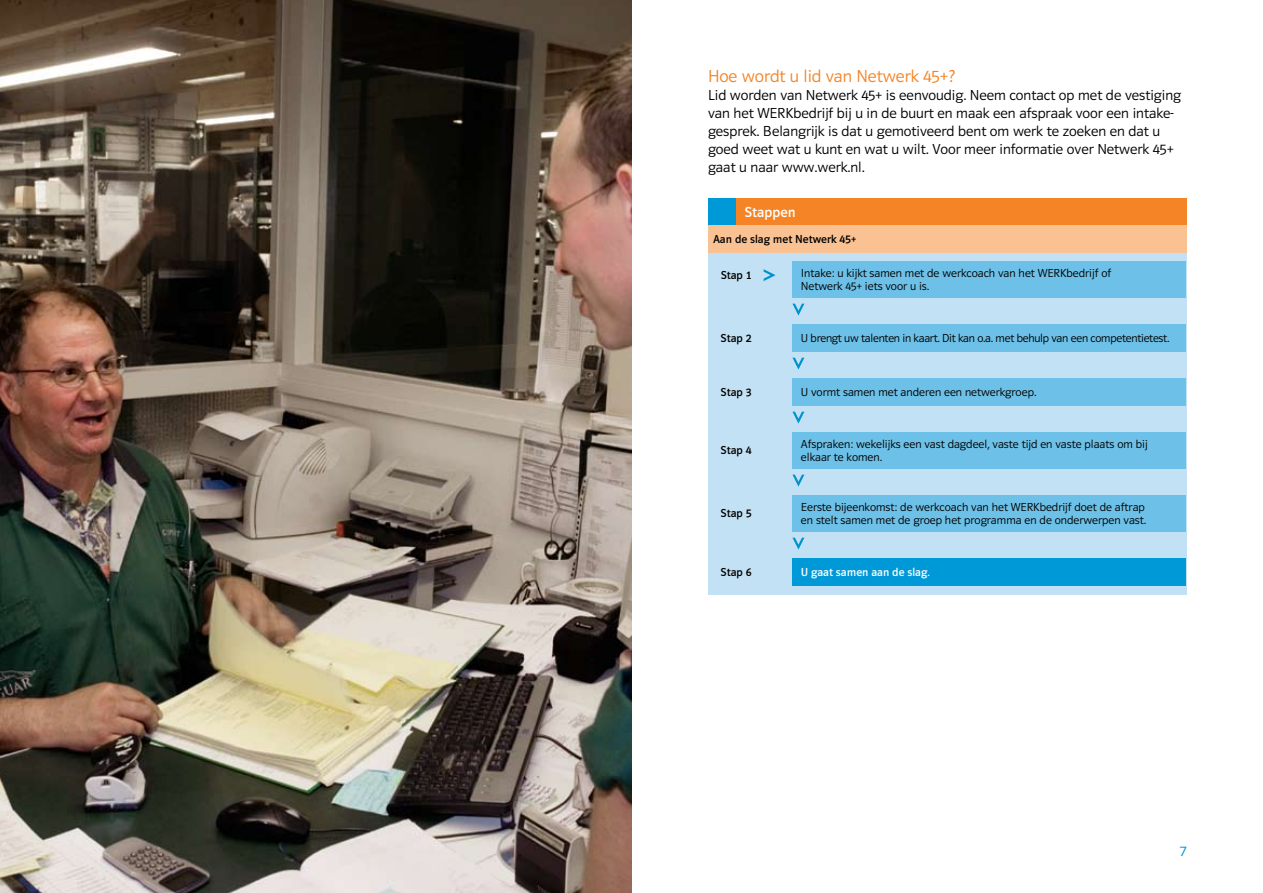
<style>
.page{position:relative;width:1263px;height:893px;background:#fff}
.page>*{position:absolute;margin:0;border:0;box-sizing:border-box;transform-origin:0 0}
.t1{font:300 18px "UWV Sans 2010";color:#f58426}
.t2{font:300 15px/18px "UWV Sans 2010";color:#000}
.t3{font:15px "UWV Sans 2010";color:#fff}
.t4{font:300 15px "UWV Sans 2010";color:#0099d8}
.t5{font:300 12px/13.5px "UWV Sans";color:#000}
.t6{font:300 12px "UWV Sans";letter-spacing:-.02em;color:#000}
.t7{font:12px "UWV Sans";color:#000}
.t8{font:12px "UWV Sans 2010";color:#000}
.t9{font:12px "UWV Sans";color:#fff}
</style>
<div class="page">
<img style="left:0;top:0;width:631px;height:893px">
<div style="left:736px;top:199px;width:450px;height:27px;background:#f58426"></div>
<div style="left:708px;top:253px;width:478px;height:342px;background:#c3e1f4"></div>
<div style="left:792px;top:262px;width:394px;height:36px;background:#6dc0e7"></div>
<div style="left:792px;top:325px;width:394px;height:27px;background:#6dc0e7"></div>
<div style="left:792px;top:379px;width:394px;height:27px;background:#6dc0e7"></div>
<div style="left:792px;top:433px;width:394px;height:36px;background:#6dc0e7"></div>
<div style="left:792px;top:496px;width:394px;height:36px;background:#6dc0e7"></div>
<div style="left:792px;top:559px;width:394px;height:27px;background:#0099d8"></div>
<div style="left:708px;top:199px;width:28px;height:27px;background:#0099d8"></div>
<div style="left:708px;top:226px;width:478px;height:27px;background:#fac292"></div>
<svg style="left:764px;top:269px;width:11px;height:12px"></svg>
<svg style="left:792px;top:304px;width:12px;height:12px"></svg>
<svg style="left:792px;top:358px;width:12px;height:12px"></svg>
<svg style="left:792px;top:412px;width:12px;height:12px"></svg>
<svg style="left:792px;top:475px;width:12px;height:12px"></svg>
<svg style="left:792px;top:538px;width:12px;height:12px"></svg>
<h1 class="t1" style="left:708px;top:66px;width:248px">Hoe wordt u lid van Netwerk 45+?</h1>
<p class="t2" style="left:708px;top:86px;width:474px">Lid worden van Netwerk 45+ is eenvoudig. Neem contact op met de vestiging van het WERKbedrijf bij u in de buurt en maak een afspraak voor een intake&shy;gesprek. Belangrijk is dat u gemotiveerd bent om werk te zoeken en dat u goed weet wat u kunt en wat u wilt. Voor meer informatie over Netwerk 45+ gaat u naar www.werk.nl.</p>
<p class="t3" style="left:744px;top:203px;width:53px">Stappen</p>
<p class="t8" style="left:713px;top:232px;width:145px">Aan de slag met Netwerk 45+</p>
<p class="t7" style="left:721px;top:268px;width:32px">Stap 1</p>
<p class="t7" style="left:721px;top:331px;width:32px">Stap 2</p>
<p class="t7" style="left:721px;top:385px;width:32px">Stap 3</p>
<p class="t7" style="left:721px;top:444px;width:32px">Stap 4</p>
<p class="t7" style="left:721px;top:507px;width:32px">Stap 5</p>
<p class="t7" style="left:721px;top:565px;width:32px">Stap 6</p>
<p class="t5" style="left:801px;top:266px;width:312px">Intake: u kijkt samen met de werkcoach van het WERKbedrijf of<br>Netwerk 45+ iets voor u is.</p>
<p class="t6" style="left:801px;top:332px;width:370px">U brengt uw talenten in kaart. Dit kan o.a. met behulp van een competentietest.</p>
<p class="t5" style="left:801px;top:385px;width:237px">U vormt samen met anderen een netwerkgroep.</p>
<p class="t5" style="left:801px;top:437px;width:348px">Afspraken: wekelijks een vast dagdeel, vaste tijd en vaste plaats om bij elkaar te komen.</p>
<p class="t5" style="left:801px;top:500px;width:347px">Eerste bijeenkomst: de werkcoach van het WERKbedrijf doet de aftrap en stelt samen met de groep het programma en de onderwerpen vast.</p>
<p class="t9" style="left:801px;top:565px;width:130px">U gaat samen aan de slag.</p>
<p class="t4" style="left:1179px;top:843px;width:9px">7</p>
</div>
